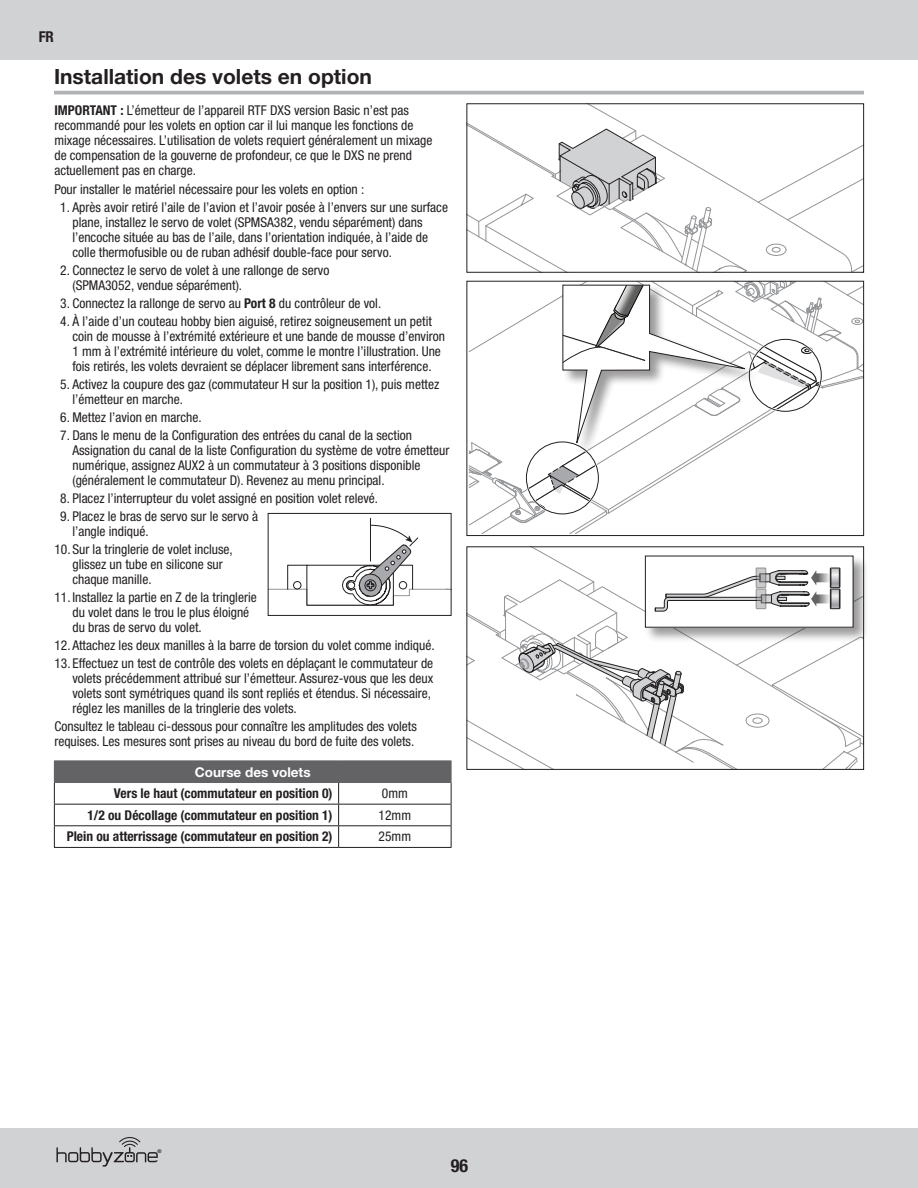
<style>
.page{position:relative;width:918px;height:1188px;background:#fff}
.page>*{position:absolute;margin:0;border:0;box-sizing:border-box;transform-origin:0 0}
.HBZ_Lg_Header{font:700 21px "Helvetica Neue LT Std";color:#231f20}
.t1{font:700 condensed 18px "Helvetica Neue LT Std";color:#231f20}
.t2{font:700 condensed 15px "Helvetica Neue LT Std";color:#231f20}
.HBZ_Lg_Tip_Important{font:condensed 13.5px/15px "Helvetica Neue LT Std";color:#231f20}
.long_numbered_list{font:condensed 13.5px/15px "Helvetica Neue LT Std";color:#231f20}
.HBZ_Lg_Body_Copy{font:700 condensed 13.5px "Helvetica Neue LT Std";color:#231f20}
.HBZ_Lg_Body_Copy-2{font:condensed 13.5px "Helvetica Neue LT Std";color:#231f20}
.HBZ_Lg_Table_Header{font:700 13.5px "Helvetica Neue LT Std";color:#fff}
.t3{font:700 5.1px "Helvetica Neue LT Std";color:#231f20}
.s1{font-weight:700}
</style>
<div class="page">
<div style="left:0;top:1128px;width:918px;height:60px;background:#d1d2d4"></div>
<div style="left:0;top:0;width:918px;height:60px;background:#d1d2d4"></div>
<svg style="left:56px;top:1137px;width:102px;height:30px"></svg>
<svg style="left:468px;top:281px;width:396px;height:253px"></svg>
<svg style="left:270px;top:517px;width:180px;height:89px"></svg>
<div style="left:268px;top:513px;width:184px;height:103px;border:1px solid #231f20"></div>
<div style="left:644px;top:555px;width:225px;height:88px;background:#231f20;opacity:.45"></div>
<svg style="left:467px;top:547px;width:397px;height:222px"></svg>
<svg style="left:756px;top:568px;width:10px;height:20px"></svg>
<div style="left:756px;top:568px;width:10px;height:20px;border:1px solid #231f20"></div>
<svg style="left:756px;top:589px;width:10px;height:20px"></svg>
<div style="left:756px;top:589px;width:10px;height:20px;border:1px solid #231f20"></div>
<svg style="left:468px;top:105px;width:394px;height:166px"></svg>
<div style="left:466px;top:103px;width:398px;height:170px;border:1px solid #231f20"></div>
<hr style="left:54px;top:91px;width:810px;height:3px;background:#b2b3b7">
<div style="left:54px;top:761px;width:397px;height:22px;background:#636366"></div>
<hr style="left:54px;top:804px;width:285px;height:1px;background:#231f20">
<hr style="left:339px;top:804px;width:113px;height:1px;background:#231f20">
<hr style="left:54px;top:825px;width:285px;height:1px;background:#231f20">
<hr style="left:339px;top:825px;width:113px;height:1px;background:#231f20">
<svg style="left:338px;top:783px;width:1px;height:64px"></svg>
<svg style="left:451px;top:761px;width:1px;height:86px"></svg>
<hr style="left:54px;top:847px;width:285px;height:1px;background:#231f20">
<hr style="left:339px;top:847px;width:113px;height:1px;background:#231f20">
<hr style="left:54px;top:760px;width:285px;height:1px;background:#636366">
<svg style="left:54px;top:783px;width:1px;height:64px"></svg>
<hr style="left:339px;top:760px;width:113px;height:1px;background:#636366">
<hr style="left:339px;top:782px;width:113px;height:1px;background:#636366">
<p class="t2" style="left:38px;top:27px;width:17px">EN</p>
<p class="t2" style="left:39px;top:27px;width:17px">FR</p>
<p class="HBZ_Lg_Header" style="left:54px;top:64px;width:320px">Installation des volets en option</p>
<p class="HBZ_Lg_Tip_Important" style="left:54px;top:102px;width:380px"><span class="s1">IMPORTANT :</span> L’émetteur de l’appareil RTF DXS version Basic n’est pas recommandé pour les volets en option car il lui manque les fonctions de mixage nécessaires. L’utilisation de volets requiert généralement un mixage de compensation de la gouverne de profondeur, ce que le DXS ne prend actuellement pas en charge.</p>
<p class="HBZ_Lg_Body_Copy-2" style="left:54px;top:182px;width:311px">Pour installer le matériel nécessaire pour les volets en option :</p>
<p class="HBZ_Lg_Tip_Important" style="left:72px;top:200px;width:377px;text-indent:-12px">1. Après avoir retiré l’aile de l’avion et l’avoir posée à l’envers sur une surface plane, installez le servo de volet (SPMSA382, vendu séparément) dans l’encoche située au bas de l’aile, dans l’orientation indiquée, à l’aide de colle thermofusible ou de ruban adhésif double-face pour servo.</p>
<p class="HBZ_Lg_Tip_Important" style="left:72px;top:263px;width:258px;text-indent:-12px">2. Connectez le servo de volet à une rallonge de servo (SPMA3052, vendue séparément).</p>
<p class="HBZ_Lg_Tip_Important" style="left:60px;top:296px;width:323px">3. Connectez la rallonge de servo au <span class="s1">Port 8</span> du contrôleur de vol.</p>
<p class="HBZ_Lg_Tip_Important" style="left:72px;top:314px;width:374px;text-indent:-12px">4. À l’aide d’un couteau hobby bien aiguisé, retirez soigneusement un petit coin de mousse à l’extrémité extérieure et une bande de mousse d’environ 1 mm à l’extrémité intérieure du volet, comme le montre l’illustration. Une fois retirés, les volets devraient se déplacer librement sans interférence.</p>
<p class="HBZ_Lg_Tip_Important" style="left:72px;top:377px;width:368px;text-indent:-12px">5. Activez la coupure des gaz (commutateur H sur la position 1), puis mettez l’émetteur en marche.</p>
<p class="HBZ_Lg_Tip_Important" style="left:60px;top:410px;width:143px">6. Mettez l’avion en marche.</p>
<p class="HBZ_Lg_Tip_Important" style="left:72px;top:428px;width:378px;text-indent:-12px">7. Dans le menu de la Configuration des entrées du canal de la section Assignation du canal de la liste Configuration du système de votre émetteur numérique, assignez AUX2 à un commutateur à 3 positions disponible (généralement le commutateur D). Revenez au menu principal.</p>
<p class="HBZ_Lg_Tip_Important" style="left:60px;top:491px;width:319px">8. Placez l’interrupteur du volet assigné en position volet relevé.</p>
<p class="HBZ_Lg_Tip_Important" style="left:72px;top:509px;width:187px;text-indent:-12px">9. Placez le bras de servo sur le servo à l’angle indiqué.</p>
<p class="HBZ_Lg_Tip_Important" style="left:72px;top:542px;width:162px;text-indent:-18px">10. Sur la tringlerie de volet incluse, glissez un tube en silicone sur chaque manille.</p>
<p class="HBZ_Lg_Tip_Important" style="left:72px;top:590px;width:186px;text-indent:-18px">11. Installez la partie en Z de la tringlerie du volet dans le trou le plus éloigné du bras de servo du volet.</p>
<p class="HBZ_Lg_Tip_Important" style="left:54px;top:638px;width:382px">12. Attachez les deux manilles à la barre de torsion du volet comme indiqué.</p>
<p class="HBZ_Lg_Tip_Important" style="left:72px;top:656px;width:362px;text-indent:-18px">13. Effectuez un test de contrôle des volets en déplaçant le commutateur de volets précédemment attribué sur l’émetteur. Assurez-vous que les deux volets sont symétriques quand ils sont repliés et étendus. Si nécessaire, réglez les manilles de la tringlerie des volets.</p>
<p class="long_numbered_list" style="left:54px;top:719px;width:364px">Consultez le tableau ci-dessous pour connaître les amplitudes des volets requises. Les mesures sont prises au niveau du bord de fuite des volets.</p>
<p class="HBZ_Lg_Table_Header" style="left:195px;top:763px;width:117px">Course des volets</p>
<p class="HBZ_Lg_Body_Copy" style="left:114px;top:785px;width:220px">Vers le haut (commutateur en position 0)</p>
<p class="HBZ_Lg_Body_Copy-2" style="left:382px;top:786px;width:27px">0mm</p>
<p class="HBZ_Lg_Body_Copy" style="left:87px;top:807px;width:247px">1/2 ou Décollage (commutateur en position 1)</p>
<p class="HBZ_Lg_Body_Copy-2" style="left:379px;top:807px;width:34px">12mm</p>
<p class="HBZ_Lg_Body_Copy" style="left:67px;top:828px;width:267px">Plein ou atterrissage (commutateur en position 2)</p>
<p class="HBZ_Lg_Body_Copy-2" style="left:379px;top:829px;width:34px">25mm</p>
<p class="t3" style="left:158px;top:1148px;width:6px">®</p>
<h2 class="t1" style="left:451px;top:1155px;width:19px">96</h2>
</div>
